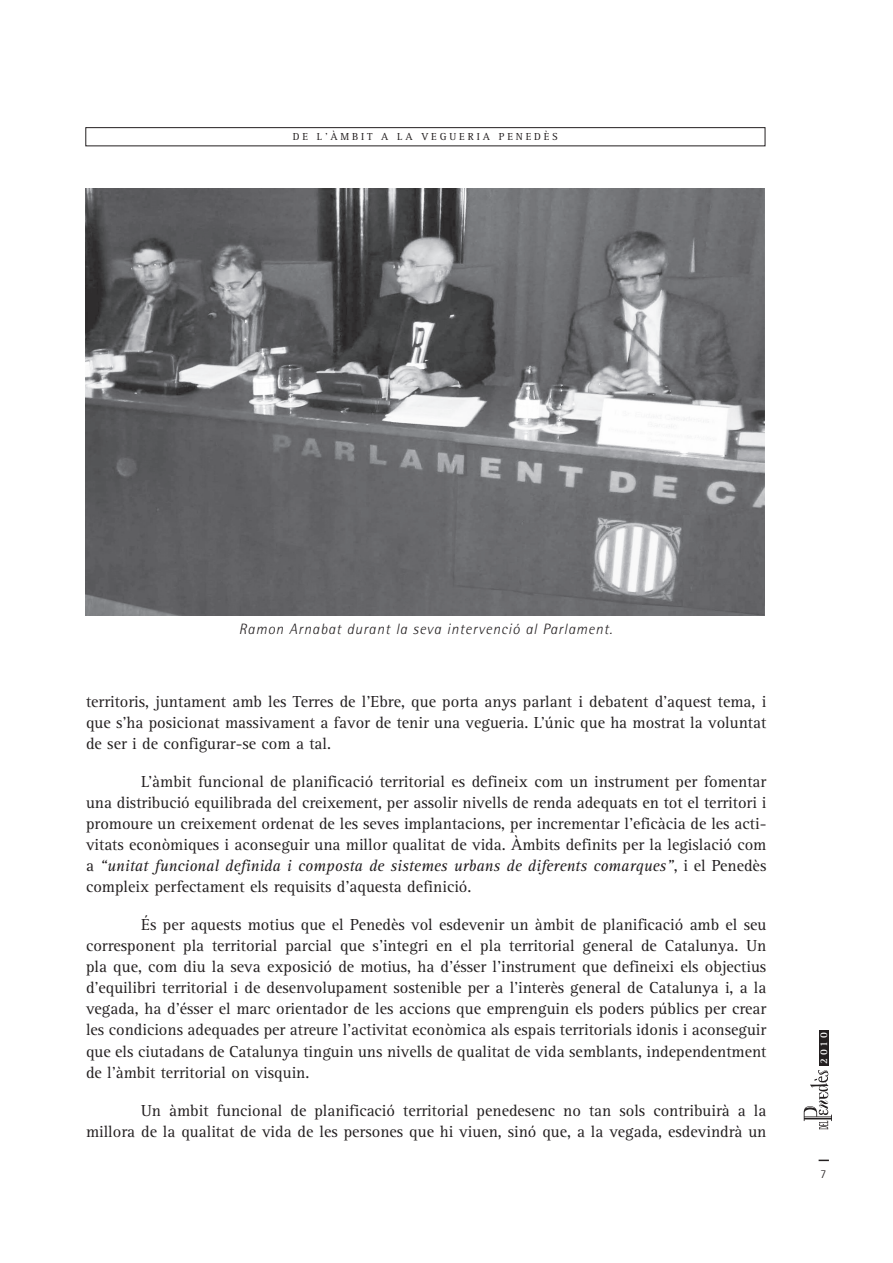
<style>
.page{position:relative;width:893px;height:1263px;background:#fff}
.page>*{position:absolute;margin:0;border:0;box-sizing:border-box;transform-origin:0 0}
.t1{font:16.5px/21px "Rotis Serif Std";color:#231f20;text-align:justify}
.t2{font:italic 300 15px "Rotis Semi Sans Std";letter-spacing:.06em;color:#231f20}
.t3{font:300 12px "Rotis Semi Sans Std";color:#231f20}
.t4{font:10.5px "Rotis Serif Std";letter-spacing:.27em;color:#231f20}
.t5{font:700 10.5px "Rotis Serif Std";color:#fff}
.s1{font-style:italic}
</style>
<div class="page">
<svg style="left:819px;top:1159px;width:10px;height:2px"></svg>
<svg style="left:804px;top:1070px;width:28px;height:59px"></svg>
<div style="left:819px;top:1030px;width:10px;height:36px;background:#231f20"></div>
<div style="left:85px;top:127px;width:680px;height:19px;border:1px solid #231f20"></div>
<img style="left:86px;top:189px;width:678px;height:426px">
<p class="t4" style="left:293px;top:131px;width:267px">DE L'ÀMBIT A LA VEGUERIA PENEDÈS</p>
<p class="t2" style="left:239px;top:620px;width:375px">Ramon Arnabat durant la seva intervenció al Parlament.</p>
<p class="t1" style="left:86px;top:692px;width:682px">territoris, juntament amb les Terres de l’Ebre, que porta anys parlant i debatent d’aquest tema, i que s’ha posicionat massivament a favor de tenir una vegueria. L’únic que ha mostrat la voluntat de ser i de configurar-se com a tal.</p>
<p class="t1" style="left:86px;top:772px;width:682px;text-indent:55px">L’àmbit funcional de planificació territorial es defineix com un instrument per fomentar una distribució equilibrada del creixement, per assolir nivells de renda adequats en tot el territori i promoure un creixement ordenat de les seves implantacions, per incrementar l’eficàcia de les acti&shy;vitats econòmiques i aconseguir una millor qualitat de vida. Àmbits definits per la legislació com a <span class="s1">“unitat funcional definida i composta de sistemes urbans de diferents comarques”</span>, i el Penedès compleix perfectament els requisits d’aquesta definició.</p>
<p class="t1" style="left:86px;top:915px;width:682px;text-indent:55px">És per aquests motius que el Penedès vol esdevenir un àmbit de planificació amb el seu corresponent pla territorial parcial que s’integri en el pla territorial general de Catalunya. Un pla que, com diu la seva exposició de motius, ha d’ésser l’instrument que defineixi els objectius d’equilibri territorial i de desenvolupament sostenible per a l’interès general de Catalunya i, a la vegada, ha d’ésser el marc orientador de les accions que emprenguin els poders públics per crear les condicions adequades per atreure l’activitat econòmica als espais territorials idonis i aconseguir que els ciutadans de Catalunya tinguin uns nivells de qualitat de vida semblants, independentment de l’àmbit territorial on visquin.</p>
<p class="t1" style="left:86px;top:1100px;width:682px;text-align:right">Un àmbit funcional de planificació territorial penedesenc no tan sols contribuirà a la<br>millora de la qualitat de vida de les persones que hi viuen, sinó que, a la vegada, esdevindrà un</p>
<p class="t5" style="left:817px;top:1064px;width:33px;rotate:-90deg">2010</p>
<p class="t3" style="left:820px;top:1167px;width:7px">7</p>
</div>
